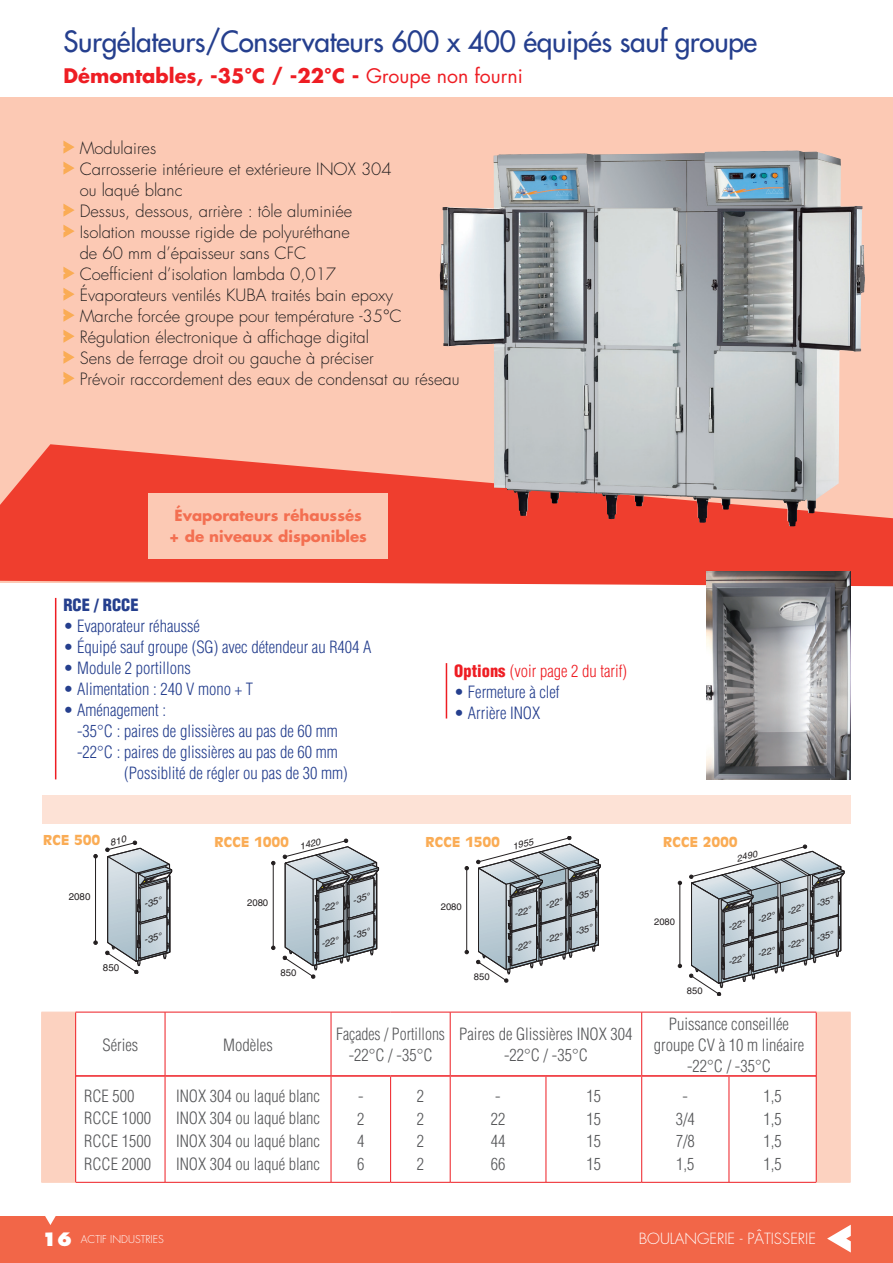
<style>
.page{position:relative;width:893px;height:1263px;background:#fff}
.page>*{position:absolute;margin:0;border:0;box-sizing:border-box;transform-origin:0 0}
.t1{font:28.5px "Futura";letter-spacing:-.01em;color:#253f8e}
.t2{font:700 19.5px "Futura";color:#ee1d23}
.t3{font:300 16.5px/21px "Futura";color:#231f20}
.t4{font:300 condensed 16.5px/22.5px "Helvetica";color:#57585a;text-align:justify}
.t5{font:300 condensed 16.5px "Helvetica";color:#253f8e}
.t6{font:300 condensed 16.5px/21px "Helvetica";color:#57585a;text-align:center;scale:.95 1}
.t7{font:300 condensed 16.5px "Helvetica";color:#ee1d23}
.t8{font:900 condensed 16.5px "Helvetica";color:#253f8e}
.t9{font:700 15px/21px "Futura";color:#f36f51;text-align:center}
.t10{font:300 15px "Futura";color:#fff}
.t11{font:900 13.5px "Antique Olive";letter-spacing:.03em;color:#faac55}
.t12{font:300 10.5px "Futura";color:#fff}
.t13{font:9.75px "Helvetica";color:#231f20}
.t14{font:9.6px "Helvetica";color:#231f20}
.t15{font:9.45px "Helvetica";color:#231f20}
.t16{font:italic 9.3px "Helvetica";color:#231f20;scale:1.04 1}
.t17{font:italic 9.15px "Helvetica";color:#231f20;scale:1.04 1}
.t18{font:italic 9px "Helvetica";color:#231f20;scale:1.04 1}
.s1{font-weight:400}
.s2{font-weight:900}
.s3{font-weight:800;font-size:18px}
</style>
<div class="page">
<div style="left:0;top:1216px;width:892px;height:46px;background:#f26648"></div>
<svg style="left:827px;top:1225px;width:23px;height:27px"></svg>
<svg style="left:41px;top:1182px;width:34px;height:42px"></svg>
<div style="left:42px;top:795px;width:808px;height:28px;background:#fde2d6"></div>
<div style="left:0;top:97px;width:892px;height:486px;background:#fcc9b4"></div>
<hr style="left:445px;top:663px;width:2px;height:55px;background:#ee1d23">
<hr style="left:55px;top:597px;width:1px;height:182px;background:#ee1d23">
<svg style="left:0;top:444px;width:892px;height:142px;fill:#ef3e2e"></svg>
<svg style="left:63px;top:140px;width:12px;height:14px"></svg>
<svg style="left:63px;top:161px;width:12px;height:14px"></svg>
<svg style="left:63px;top:203px;width:12px;height:14px"></svg>
<svg style="left:63px;top:224px;width:12px;height:14px"></svg>
<svg style="left:63px;top:266px;width:12px;height:14px"></svg>
<svg style="left:63px;top:288px;width:12px;height:13px"></svg>
<svg style="left:63px;top:309px;width:12px;height:13px"></svg>
<svg style="left:63px;top:330px;width:12px;height:13px"></svg>
<svg style="left:63px;top:351px;width:12px;height:13px"></svg>
<svg style="left:63px;top:372px;width:12px;height:13px"></svg>
<svg style="left:42px;top:1012px;width:807px;height:169px"></svg>
<hr style="left:75px;top:1011px;width:90px;height:1px;background:#ee1d23">
<hr style="left:75px;top:1012px;width:1px;height:63px;background:#ee1d23">
<hr style="left:165px;top:1011px;width:166px;height:1px;background:#ee1d23">
<hr style="left:165px;top:1012px;width:1px;height:62px;background:#ee1d23">
<hr style="left:331px;top:1011px;width:59px;height:1px;background:#ee1d23">
<hr style="left:330px;top:1012px;width:1px;height:62px;background:#ee1d23">
<hr style="left:390px;top:1011px;width:60px;height:1px;background:#ee1d23">
<hr style="left:450px;top:1011px;width:95px;height:1px;background:#ee1d23">
<hr style="left:450px;top:1012px;width:1px;height:62px;background:#ee1d23">
<hr style="left:545px;top:1011px;width:96px;height:1px;background:#ee1d23">
<hr style="left:641px;top:1011px;width:87px;height:1px;background:#ee1d23">
<hr style="left:641px;top:1012px;width:1px;height:62px;background:#ee1d23">
<hr style="left:728px;top:1011px;width:88px;height:1px;background:#ee1d23">
<hr style="left:815px;top:1012px;width:1px;height:63px;background:#ee1d23">
<hr style="left:75px;top:1075px;width:1px;height:106px;background:#ee1d23">
<hr style="left:165px;top:1076px;width:1px;height:105px;background:#ee1d23">
<hr style="left:330px;top:1076px;width:1px;height:105px;background:#ee1d23">
<hr style="left:390px;top:1076px;width:1px;height:105px;background:#ee1d23">
<hr style="left:450px;top:1076px;width:1px;height:105px;background:#ee1d23">
<hr style="left:545px;top:1076px;width:1px;height:105px;background:#ee1d23">
<hr style="left:641px;top:1076px;width:1px;height:105px;background:#ee1d23">
<hr style="left:728px;top:1076px;width:1px;height:105px;background:#ee1d23">
<hr style="left:815px;top:1075px;width:1px;height:106px;background:#ee1d23">
<hr style="left:75px;top:1181px;width:90px;height:1px;background:#ee1d23">
<hr style="left:165px;top:1181px;width:166px;height:1px;background:#ee1d23">
<hr style="left:331px;top:1181px;width:59px;height:1px;background:#ee1d23">
<hr style="left:390px;top:1181px;width:60px;height:1px;background:#ee1d23">
<hr style="left:450px;top:1181px;width:95px;height:1px;background:#ee1d23">
<hr style="left:545px;top:1181px;width:96px;height:1px;background:#ee1d23">
<hr style="left:641px;top:1181px;width:87px;height:1px;background:#ee1d23">
<hr style="left:728px;top:1181px;width:88px;height:1px;background:#ee1d23">
<hr style="left:76px;top:1074px;width:89px;height:2px;background:#ee1d23">
<hr style="left:165px;top:1074px;width:166px;height:2px;background:#ee1d23">
<hr style="left:331px;top:1074px;width:59px;height:2px;background:#ee1d23">
<hr style="left:390px;top:1074px;width:60px;height:2px;background:#ee1d23">
<hr style="left:450px;top:1074px;width:95px;height:2px;background:#ee1d23">
<hr style="left:545px;top:1074px;width:96px;height:2px;background:#ee1d23">
<hr style="left:641px;top:1074px;width:87px;height:2px;background:#ee1d23">
<hr style="left:728px;top:1074px;width:87px;height:2px;background:#ee1d23">
<hr style="left:41px;top:1011px;width:34px;height:1px;background:#fcd2c0">
<hr style="left:41px;top:1012px;width:1px;height:63px;background:#fcd2c0">
<hr style="left:41px;top:1075px;width:1px;height:106px;background:#fcd2c0">
<hr style="left:41px;top:1181px;width:34px;height:1px;background:#fcd2c0">
<hr style="left:816px;top:1011px;width:34px;height:1px;background:#fcd2c0">
<hr style="left:849px;top:1012px;width:1px;height:63px;background:#fcd2c0">
<hr style="left:849px;top:1075px;width:1px;height:106px;background:#fcd2c0">
<hr style="left:816px;top:1181px;width:34px;height:1px;background:#fcd2c0">
<div style="left:148px;top:493px;width:239px;height:65px;background:#fcc9b4"></div>
<hr style="left:95px;top:856px;width:1px;height:86px;background:#231f20">
<svg style="left:271px;top:945px;width:4px;height:4px"></svg>
<hr style="left:273px;top:863px;width:1px;height:84px;background:#231f20">
<hr style="left:466px;top:868px;width:1px;height:83px;background:#231f20">
<svg style="left:677px;top:880px;width:4px;height:4px"></svg>
<hr style="left:679px;top:883px;width:1px;height:82px;background:#231f20">
<img style="left:439px;top:150px;width:426px;height:376px">
<img style="left:706px;top:571px;width:143px;height:208px">
<svg style="left:105px;top:840px;width:67px;height:133px"></svg>
<svg style="left:282px;top:838px;width:97px;height:140px"></svg>
<svg style="left:476px;top:836px;width:124px;height:146px"></svg>
<svg style="left:689px;top:844px;width:155px;height:151px"></svg>
<h1 class="t1" style="left:63px;top:23px;width:695px">Surgélateurs/Conservateurs 600 x 400 équipés sauf groupe</h1>
<p class="t2" style="left:63px;top:62px;width:461px">Démontables, -35°C / -22°C - <span class="s1">Groupe non fourni</span></p>
<p class="t3" style="left:80px;top:137px;width:381px">Modulaires<br>Carrosserie intérieure et extérieure INOX 304<br>ou laqué blanc<br>Dessus, dessous, arrière : tôle aluminiée<br>Isolation mousse rigide de polyuréthane<br>de 60 mm d’épaisseur sans CFC<br>Coefficient d’isolation lambda 0,017<br>Évaporateurs ventilés KUBA traités bain epoxy<br>Marche forcée groupe pour température -35°C Régulation électronique à affichage digital<br>Sens de ferrage droit ou gauche à préciser<br>Prévoir raccordement des eaux de condensat au réseau</p>
<p class="t9" style="left:169px;top:504px;width:199px">Évaporateurs réhaussés + de niveaux disponibles</p>
<p class="t8" style="left:63px;top:595px;width:77px">RCE / RCCE</p>
<p class="t5" style="left:63px;top:616px;width:138px">• Evaporateur réhaussé</p>
<p class="t5" style="left:63px;top:637px;width:309px">• Équipé sauf groupe (SG) avec détendeur au R404 A</p>
<p class="t5" style="left:63px;top:658px;width:129px">• Module 2 portillons</p>
<p class="t5" style="left:63px;top:679px;width:191px">• Alimentation : 240 V mono + T</p>
<p class="t5" style="left:63px;top:700px;width:104px">• Aménagement :</p>
<p class="t5" style="left:77px;top:721px;width:262px">-35°C : paires de glissières au pas de 60 mm</p>
<p class="t5" style="left:77px;top:742px;width:262px">-22°C : paires de glissières au pas de 60 mm</p>
<p class="t5" style="left:124px;top:763px;width:225px">(Possiblité de régler ou pas de 30 mm)</p>
<p class="t11" style="left:43px;top:831px;width:58px">RCE 500</p>
<p class="t11" style="left:214px;top:834px;width:76px">RCCE 1000</p>
<p class="t16" style="left:298px;top:841px;width:22px;rotate:-15deg">1420</p>
<p class="t13" style="left:69px;top:890px;width:23px">2080</p>
<p class="t14" style="left:247px;top:896px;width:23px">2080</p>
<p class="t13" style="left:103px;top:962px;width:18px">850</p>
<p class="t14" style="left:280px;top:966px;width:17px">850</p>
<p class="t7" style="left:454px;top:660px;width:174px"><span class="s2">Options</span> (voir page 2 du tarif)</p>
<p class="t5" style="left:454px;top:681px;width:107px">• Fermeture à clef</p>
<p class="t5" style="left:454px;top:702px;width:88px">• Arrière INOX</p>
<p class="t11" style="left:425px;top:834px;width:76px">RCCE 1500</p>
<p class="t11" style="left:663px;top:834px;width:76px">RCCE 2000</p>
<p class="t17" style="left:511px;top:841px;width:22px;rotate:-15deg">1955</p>
<p class="t18" style="left:735px;top:853px;width:22px;rotate:-15deg">2490</p>
<p class="t15" style="left:440px;top:901px;width:23px">2080</p>
<p class="t15" style="left:473px;top:970px;width:17px">850</p>
<p class="t15" style="left:654px;top:915px;width:22px">2080</p>
<p class="t15" style="left:686px;top:984px;width:17px">850</p>
<p class="t4" style="left:102px;top:1033px;width:37px">Séries</p>
<p class="t4" style="left:223px;top:1033px;width:51px">Modèles</p>
<p class="t6" style="left:336px;top:1023px;width:116px">Façades / Portillons -22°C / -35°C</p>
<p class="t4" style="left:459px;top:1023px;width:175px;line-height:21px;text-align:center">Paires de Glissières INOX 304 -22°C / -35°C</p>
<p class="t4" style="left:653px;top:1012px;width:152px;line-height:21px;text-align:center">Puissance conseillée groupe CV à 10 m linéaire -22°C / -35°C</p>
<p class="t4" style="left:84px;top:1084px;width:68px;text-align:left">RCE 500<br>RCCE 1000<br>RCCE 1500<br>RCCE 2000</p>
<p class="t4" style="left:176px;top:1084px;width:145px">INOX 304 ou laqué blanc INOX 304 ou laqué blanc INOX 304 ou laqué blanc INOX 304 ou laqué blanc</p>
<p class="t4" style="left:357px;top:1084px;width:9px">- 2<br>4<br>6</p>
<p class="t4" style="left:416px;top:1084px;width:9px">2<br>2<br>2<br>2</p>
<p class="t4" style="left:490px;top:1084px;width:16px;text-align:left">-<br>22<br>44<br>66</p>
<p class="t4" style="left:586px;top:1084px;width:16px">15<br>15<br>15<br>15</p>
<p class="t4" style="left:675px;top:1084px;width:21px;text-align:center">-<br>3/4<br>7/8<br>1,5</p>
<p class="t4" style="left:763px;top:1084px;width:20px">1,5<br>1,5<br>1,5<br>1,5</p>
<p class="t12" style="left:42px;top:1231px;width:123px"><span class="s3">16</span> ACTIF INDUSTRIES</p>
<p class="t10" style="left:638px;top:1228px;width:179px">BOULANGERIE - PÂTISSERIE</p>
</div>
